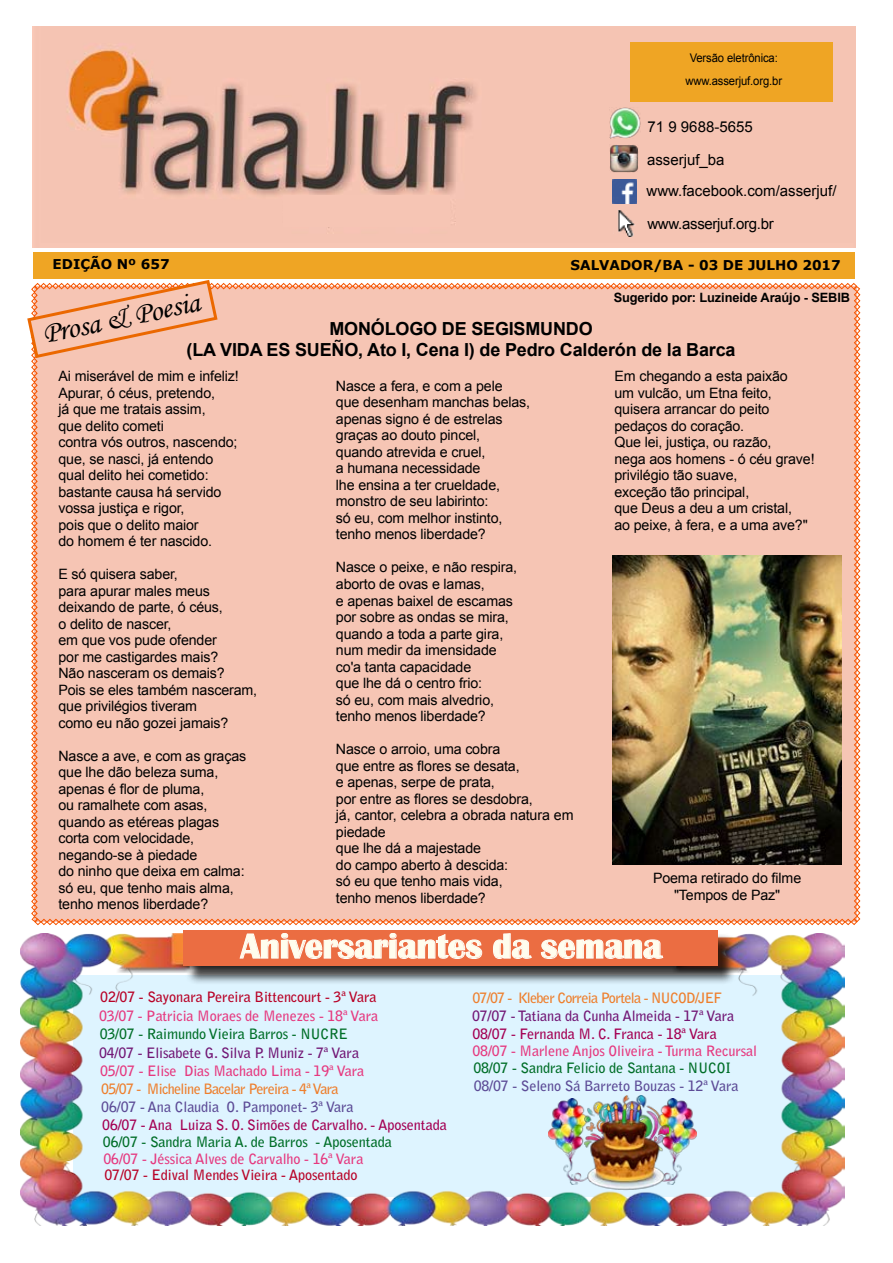
<style>
.page{position:relative;width:893px;height:1263px;background:#fff}
.page>*{position:absolute;margin:0;border:0;box-sizing:border-box;transform-origin:0 0}
.t1{font:700 36px "Britannic";letter-spacing:-.01em;color:#fffdee}
.t2{font:30px "Monotype Corsiva";color:#000}
.t3{font:700 18px/21px "Arial";letter-spacing:-.01em;color:#000;text-align:center}
.t4{font:15px/33px "Arial";color:#000}
.t5{font:15px "Arial";letter-spacing:-.02em;color:#000}
.t6{font:14.25px/16.5px "Arial";letter-spacing:-.01em;color:#000}
.t7{font:700 14.25px "Bell Gothic Std";letter-spacing:-.01em;color:#e6397f}
.t8{font:700 14.25px "Bell Gothic Std";letter-spacing:-.01em;color:#006e28}
.t9{font:700 14.25px "Bell Gothic Std";letter-spacing:-.01em;color:#a40053}
.t10{font:700 14.25px "Bell Gothic Std";letter-spacing:-.01em;color:#b80227}
.t11{font:700 14.25px "Bell Gothic Std";letter-spacing:-.05em;color:#ee7f2d}
.t12{font:700 14.25px "Bell Gothic Std";letter-spacing:-.01em;color:#721775}
.t13{font:700 14.25px "Bell Gothic Std";letter-spacing:-.01em;color:#5c4b96}
.t14{font:700 13.5px "Verdana";color:#000}
.t15{font:700 12.9px "Arial";letter-spacing:-.01em;color:#000}
.t16{font:11.85px/22.5px "Arial";letter-spacing:-.01em;color:#000;text-align:center;scale:.94 1}
</style>
<div class="page">
<img style="left:21px;top:933px;width:823px;height:293px">
<div style="left:185px;top:933px;width:568px;height:63px;background:#000;opacity:.75"></div>
<div style="left:183px;top:931px;width:534px;height:35px;background:#eb6d42"></div>
<svg style="left:239px;top:933px;width:243px;height:26px"></svg>
<svg style="left:493px;top:933px;width:39px;height:26px"></svg>
<svg style="left:541px;top:939px;width:122px;height:20px"></svg>
<div style="left:33px;top:252px;width:821px;height:26px;background:#efa524"></div>
<img style="left:33px;top:27px;width:822px;height:220px">
<img style="left:613px;top:180px;width:24px;height:24px">
<img style="left:610px;top:144px;width:28px;height:29px">
<img style="left:610px;top:108px;width:30px;height:30px">
<img style="left:613px;top:211px;width:26px;height:26px">
<div style="left:283px;top:195px;width:166px;height:31px;background:#f6c5b4"></div>
<div style="left:630px;top:42px;width:202px;height:59px;background:#efa524"></div>
<img style="left:548px;top:1098px;width:36px;height:86px">
<img style="left:669px;top:1098px;width:27px;height:86px">
<img style="left:584px;top:1096px;width:85px;height:93px">
<img style="left:585px;top:1099px;width:80px;height:93px">
<div style="left:27px;top:278px;width:833px;height:647px;background:#f6c5b4"></div>
<img style="left:613px;top:556px;width:229px;height:308px">
<p class="t16" style="left:685px;top:47px;width:104px">Versão eletrônica: www.asserjuf.org.br</p>
<p class="t4" style="left:647px;top:110px;width:107px">71 9 9688-5655 asserjuf_ba</p>
<p class="t4" style="left:647px;top:174px;width:192px">www.facebook.com/asserjuf/</p>
<p class="t5" style="left:647px;top:214px;width:128px">www.asserjuf.org.br</p>
<p class="t14" style="left:53px;top:255px;width:119px">EDIÇÃO Nº 657</p>
<p class="t14" style="left:571px;top:255px;width:272px">SALVADOR/BA - 03 DE JULHO 2017</p>
<p class="t15" style="left:614px;top:289px;width:238px">Sugerido por: Luzineide Araújo - SEBIB</p>
<h2 class="t2" style="left:39px;top:317px;width:161px;rotate:-12deg">Prosa &amp; Poesia</h2>
<p class="t3" style="left:187px;top:319px;width:550px">MONÓLOGO DE SEGISMUNDO<br>(LA VIDA ES SUEÑO, Ato I, Cena I) de Pedro Calderón de la Barca</p>
<p class="t6" style="left:58px;top:368px;width:182px">Ai miserável de mim e infeliz!<br>Apurar, ó céus, pretendo,<br>já que me tratais assim,<br>que delito cometi<br>contra vós outros, nascendo; que, se nasci, já entendo qual delito hei cometido: bastante causa há servido vossa justiça e rigor,<br>pois que o delito maior<br>do homem é ter nascido.</p>
<p class="t6" style="left:58px;top:566px;width:200px">E só quisera saber,<br>para apurar males meus deixando de parte, ó céus,<br>o delito de nascer,<br>em que vos pude ofender<br>por me castigardes mais?<br>Não nasceram os demais?<br>Pois se eles também nasceram, que privilégios tiveram<br>como eu não gozei jamais?</p>
<p class="t6" style="left:58px;top:748px;width:189px">Nasce a ave, e com as graças que lhe dão beleza suma, apenas é flor de pluma,<br>ou ramalhete com asas, quando as etéreas plagas corta com velocidade, negando-se à piedade<br>do ninho que deixa em calma: só eu, que tenho mais alma, tenho menos liberdade?</p>
<p class="t6" style="left:614px;top:368px;width:202px">Em chegando a esta paixão<br>um vulcão, um Etna feito, quisera arrancar do peito pedaços do coração.<br>Que lei, justiça, ou razão,<br>nega aos homens - ó céu grave! privilégio tão suave,<br>exceção tão principal,<br>que Deus a deu a um cristal,<br>ao peixe, à fera, e a uma ave?"</p>
<p class="t6" style="left:336px;top:378px;width:196px">Nasce a fera, e com a pele<br>que desenham manchas belas, apenas signo é de estrelas graças ao douto pincel, quando atrevida e cruel,<br>a humana necessidade<br>lhe ensina a ter crueldade, monstro de seu labirinto:<br>só eu, com melhor instinto, tenho menos liberdade?</p>
<p class="t6" style="left:336px;top:559px;width:183px">Nasce o peixe, e não respira, aborto de ovas e lamas,<br>e apenas baixel de escamas por sobre as ondas se mira, quando a toda a parte gira, num medir da imensidade co'a tanta capacidade<br>que lhe dá o centro frio:<br>só eu, com mais alvedrio, tenho menos liberdade?</p>
<p class="t6" style="left:336px;top:741px;width:239px">Nasce o arroio, uma cobra<br>que entre as flores se desata,<br>e apenas, serpe de prata,<br>por entre as flores se desdobra,<br>já, cantor, celebra a obrada natura em piedade<br>que lhe dá a majestade<br>do campo aberto à descida:<br>só eu que tenho mais vida,<br>tenho menos liberdade?</p>
<p class="t6" style="left:653px;top:870px;width:150px;text-align:center">Poema retirado do filme "Tempos de Paz"</p>
<h1 class="t1" style="left:240px;top:926px;width:423px">Aniversariantes da semana</h1>
<p class="t10" style="left:100px;top:988px;width:278px">02/07 - Sayonara Pereira Bittencourt - 3ª Vara</p>
<p class="t7" style="left:99px;top:1007px;width:281px">03/07 - Patricia Moraes de Menezes - 18ª Vara</p>
<p class="t8" style="left:100px;top:1025px;width:250px">03/07 - Raimundo Vieira Barros - NUCRE</p>
<p class="t12" style="left:99px;top:1044px;width:262px">04/07 - Elisabete G. Silva P. Muniz - 7ª Vara</p>
<p class="t7" style="left:100px;top:1062px;width:266px">05/07 - Elise Dias Machado Lima - 19ª Vara</p>
<p class="t11" style="left:101px;top:1080px;width:239px">05/07 - Micheline Bacelar Pereira - 4ª Vara</p>
<p class="t13" style="left:101px;top:1098px;width:254px">06/07 - Ana Claudia O. Pamponet- 3ª Vara</p>
<p class="t9" style="left:102px;top:1116px;width:346px">06/07 - Ana Luiza S. O. Simões de Carvalho. - Aposentada</p>
<p class="t8" style="left:103px;top:1133px;width:290px">06/07 - Sandra Maria A. de Barros - Aposentada</p>
<p class="t7" style="left:103px;top:1150px;width:262px">06/07 - Jéssica Alves de Carvalho - 16ª Vara</p>
<p class="t10" style="left:105px;top:1166px;width:254px">07/07 - Edival Mendes Vieira - Aposentado</p>
<p class="t11" style="left:472px;top:989px;width:251px">07/07 - Kleber Correia Portela - NUCOD/JEF</p>
<p class="t12" style="left:472px;top:1007px;width:264px">07/07 - Tatiana da Cunha Almeida - 17ª Vara</p>
<p class="t9" style="left:472px;top:1025px;width:246px">08/07 - Fernanda M. C. Franca - 18ª Vara</p>
<p class="t7" style="left:472px;top:1042px;width:286px">08/07 - Marlene Anjos Oliveira - Turma Recursal</p>
<p class="t8" style="left:473px;top:1060px;width:259px">08/07 - Sandra Felicio de Santana - NUCOI</p>
<p class="t13" style="left:474px;top:1077px;width:266px">08/07 - Seleno Sá Barreto Bouzas - 12ª Vara</p>
</div>
